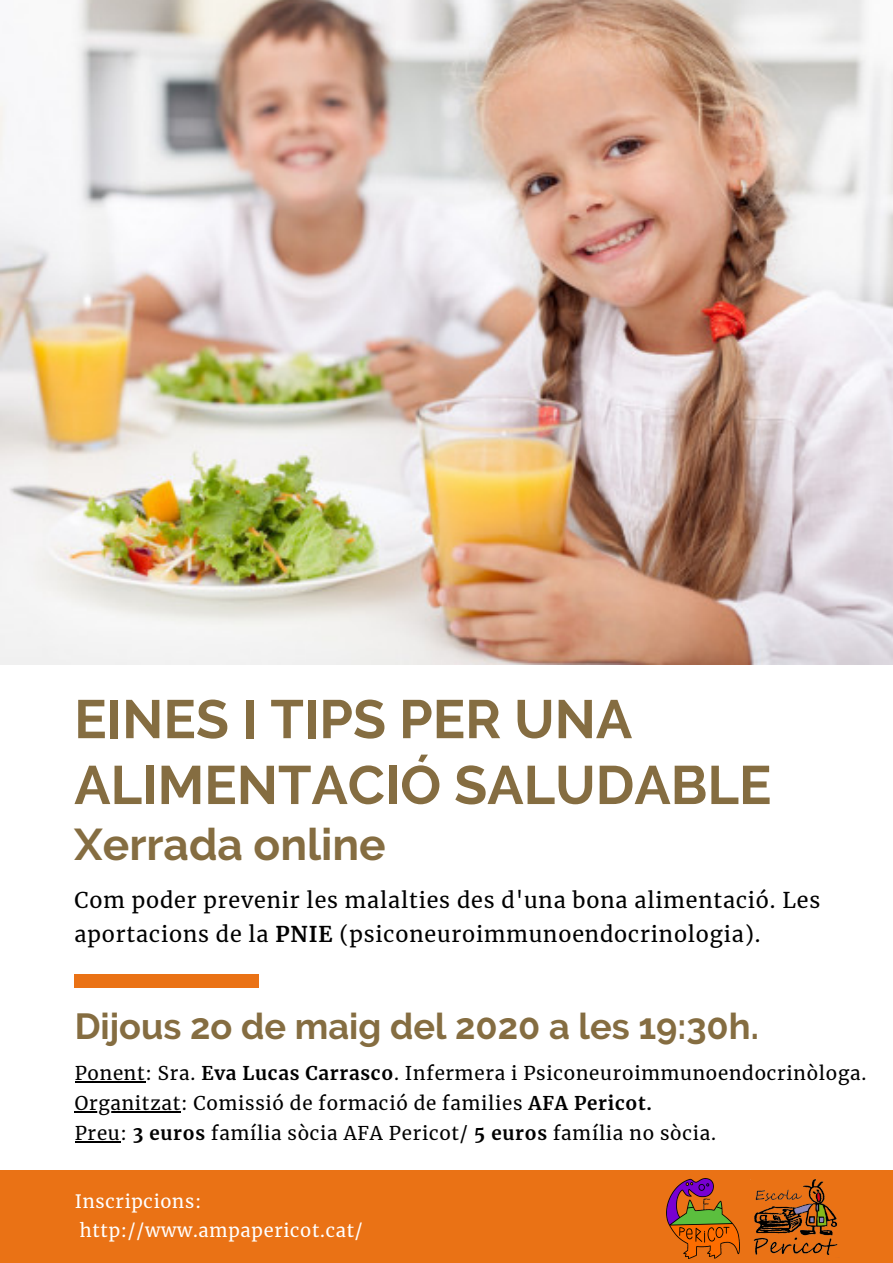
<style>
.page{position:relative;width:893px;height:1263px;background:#fff}
.page>*{position:absolute;margin:0;border:0;box-sizing:border-box;transform-origin:0 0}
.t1{font:700 54px/65.8px "Raleway";color:#856d41}
.t2{font:700 44.25px "Raleway";color:#856d41}
.t3{font:700 36.15px "Raleway";color:#856d41}
.t4{font:21.52px/34.3px "Merriweather";letter-spacing:.04em;color:#000}
.t5{font:18.75px "Merriweather";letter-spacing:.04em;color:#000}
.t6{font:18.23px/29.2px "Merriweather";letter-spacing:.04em;color:#fff}
.s1{font-weight:700}
</style>
<div class="page">
<img style="left:0;top:0;width:893px;height:665px">
<div style="left:74px;top:974px;width:185px;height:14px;background:#ea7215"></div>
<hr style="left:75px;top:1081px;width:71px;height:2px;background:#000">
<hr style="left:75px;top:1111px;width:106px;height:2px;background:#000">
<hr style="left:75px;top:1141px;width:46px;height:1px;background:#000">
<div style="left:0;top:1170px;width:893px;height:93px;background:#ea7215"></div>
<img style="left:753px;top:1179px;width:85px;height:76px">
<img style="left:666px;top:1178px;width:74px;height:81px">
<p class="t1" style="left:74px;top:686px;width:698px">EINES I TIPS PER UNA<br>ALIMENTACIÓ SALUDABLE</p>
<p class="t2" style="left:74px;top:819px;width:313px">Xerrada online</p>
<p class="t4" style="left:75px;top:883px;width:747px">Com poder prevenir les malalties des d'una bona alimentació. Les aportacions de la <span class="s1">PNIE</span> (psiconeuroimmunoendocrinologia).</p>
<p class="t3" style="left:75px;top:1005px;width:685px">Dijous 2o de maig del 2020 a les 19:30h.</p>
<p class="t5" style="left:75px;top:1062px;width:793px">Ponent: Sra. <span class="s1">Eva Lucas Carrasco</span>. Infermera i Psiconeuroimmunoendocrinòloga.</p>
<p class="t5" style="left:75px;top:1091px;width:579px">Organitzat: Comissió de formació de families <span class="s1">AFA Pericot.</span></p>
<p class="t5" style="left:75px;top:1121px;width:643px">Preu: <span class="s1">3 euros</span> família sòcia AFA Pericot/ <span class="s1">5 euros</span> família no sòcia.</p>
<p class="t6" style="left:75px;top:1187px;width:289px">Inscripcions: http://www.ampapericot.cat/</p>
</div>
